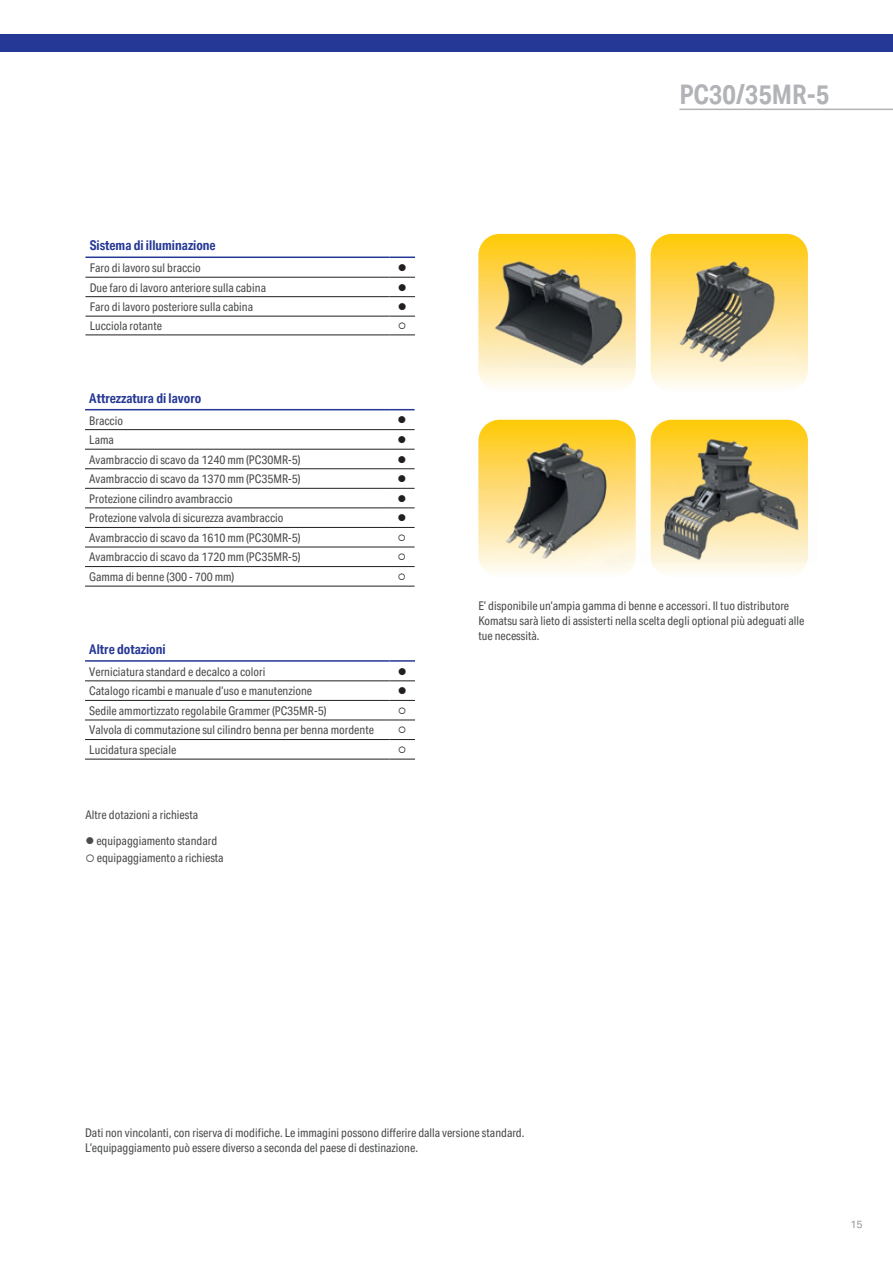
<style>
.page{position:relative;width:893px;height:1263px;background:#fff}
.page>*{position:absolute;margin:0;border:0;box-sizing:border-box;transform-origin:0 0}
.t1{font:700 27px "Aktiv Grotesk Cd";color:#b2b3b7}
.t2{font:700 13.5px "Aktiv Grotesk Cd";color:#263895}
.t3{font:12px/15px "Aktiv Grotesk Cd";color:#4b4c4d}
.t4{font:12px "Wingdings";color:#231f20}
.t5{font:10.5px "Aktiv Grotesk";color:#939598}
</style>
<div class="page">
<svg style="left:478px;top:234px;width:158px;height:153px"></svg>
<svg style="left:651px;top:234px;width:157px;height:153px"></svg>
<svg style="left:478px;top:420px;width:158px;height:153px"></svg>
<svg style="left:652px;top:420px;width:155px;height:153px"></svg>
<img style="left:481px;top:252px;width:155px;height:116px">
<img style="left:650px;top:429px;width:158px;height:134px">
<img style="left:661px;top:258px;width:137px;height:103px">
<img style="left:478px;top:437px;width:158px;height:129px">
<hr style="left:85px;top:429px;width:304px;height:1px;background:#231f20">
<hr style="left:85px;top:449px;width:304px;height:1px;background:#231f20">
<svg style="left:389px;top:449px;width:26px;height:1px"></svg>
<hr style="left:85px;top:468px;width:304px;height:1px;background:#231f20">
<svg style="left:389px;top:468px;width:26px;height:1px"></svg>
<hr style="left:85px;top:488px;width:304px;height:1px;background:#231f20">
<svg style="left:389px;top:488px;width:26px;height:1px"></svg>
<hr style="left:85px;top:507px;width:304px;height:1px;background:#231f20">
<svg style="left:389px;top:507px;width:26px;height:1px"></svg>
<hr style="left:85px;top:527px;width:304px;height:1px;background:#231f20">
<svg style="left:389px;top:527px;width:26px;height:1px"></svg>
<hr style="left:85px;top:547px;width:304px;height:1px;background:#231f20">
<hr style="left:85px;top:566px;width:304px;height:1px;background:#231f20">
<hr style="left:85px;top:586px;width:304px;height:1px;background:#231f20">
<svg style="left:389px;top:586px;width:26px;height:1px"></svg>
<svg style="left:389px;top:547px;width:26px;height:1px"></svg>
<svg style="left:389px;top:566px;width:26px;height:1px"></svg>
<hr style="left:85px;top:409px;width:304px;height:1px;background:#263895">
<svg style="left:389px;top:409px;width:26px;height:1px"></svg>
<svg style="left:389px;top:429px;width:26px;height:1px"></svg>
<hr style="left:85px;top:680px;width:304px;height:1px;background:#231f20">
<svg style="left:389px;top:680px;width:26px;height:1px"></svg>
<hr style="left:85px;top:700px;width:304px;height:1px;background:#231f20">
<svg style="left:389px;top:700px;width:26px;height:1px"></svg>
<hr style="left:85px;top:720px;width:304px;height:1px;background:#231f20">
<svg style="left:389px;top:720px;width:26px;height:1px"></svg>
<hr style="left:85px;top:739px;width:304px;height:1px;background:#231f20">
<svg style="left:389px;top:739px;width:26px;height:1px"></svg>
<hr style="left:85px;top:759px;width:304px;height:1px;background:#231f20">
<svg style="left:389px;top:759px;width:26px;height:1px"></svg>
<hr style="left:85px;top:660px;width:304px;height:2px;background:#263895">
<hr style="left:389px;top:660px;width:26px;height:2px;background:#263895">
<svg style="left:389px;top:277px;width:26px;height:1px"></svg>
<hr style="left:85px;top:296px;width:304px;height:1px;background:#231f20">
<svg style="left:389px;top:296px;width:26px;height:1px"></svg>
<hr style="left:85px;top:316px;width:304px;height:1px;background:#231f20">
<hr style="left:85px;top:334px;width:304px;height:1px;background:#231f20">
<hr style="left:85px;top:277px;width:304px;height:1px;background:#231f20">
<hr style="left:85px;top:256px;width:304px;height:2px;background:#263895">
<hr style="left:389px;top:256px;width:26px;height:2px;background:#263895">
<hr style="left:679px;top:109px;width:214px;height:1px;background:#b2b3b7">
<div style="left:0;top:34px;width:893px;height:17px;background:#263895"></div>
<svg style="left:389px;top:316px;width:26px;height:19px"></svg>
<p class="t2" style="left:90px;top:238px;width:128px">Sistema di illuminazione</p>
<p class="t3" style="left:90px;top:260px;width:112px">Faro di lavoro sul braccio</p>
<p class="t4" style="left:398px;top:261px;width:10px">●</p>
<p class="t3" style="left:90px;top:280px;width:178px">Due faro di lavoro anteriore sulla cabina</p>
<p class="t4" style="left:398px;top:281px;width:10px">●</p>
<p class="t3" style="left:90px;top:299px;width:165px">Faro di lavoro posteriore sulla cabina</p>
<p class="t4" style="left:398px;top:300px;width:10px">●</p>
<p class="t3" style="left:90px;top:318px;width:74px">Lucciola rotante</p>
<p class="t2" style="left:89px;top:390px;width:114px">Attrezzatura di lavoro</p>
<p class="t3" style="left:89px;top:413px;width:35px">Braccio</p>
<p class="t4" style="left:397px;top:414px;width:10px">●</p>
<p class="t3" style="left:89px;top:432px;width:26px">Lama</p>
<p class="t4" style="left:397px;top:433px;width:10px">●</p>
<p class="t3" style="left:89px;top:452px;width:213px">Avambraccio di scavo da 1240 mm (PC30MR-5)</p>
<p class="t4" style="left:397px;top:453px;width:10px">●</p>
<p class="t3" style="left:89px;top:472px;width:213px">Avambraccio di scavo da 1370 mm (PC35MR-5)</p>
<p class="t4" style="left:397px;top:472px;width:10px">●</p>
<p class="t3" style="left:89px;top:491px;width:145px">Protezione cilindro avambraccio</p>
<p class="t4" style="left:397px;top:492px;width:10px">●</p>
<p class="t3" style="left:89px;top:511px;width:196px">Protezione valvola di sicurezza avambraccio</p>
<p class="t4" style="left:397px;top:511px;width:10px">●</p>
<p class="t3" style="left:89px;top:530px;width:213px">Avambraccio di scavo da 1610 mm (PC30MR-5)</p>
<p class="t3" style="left:89px;top:550px;width:213px">Avambraccio di scavo da 1720 mm (PC35MR-5)</p>
<p class="t3" style="left:89px;top:569px;width:147px">Gamma di benne (300 - 700 mm)</p>
<p class="t2" style="left:89px;top:641px;width:78px">Altre dotazioni</p>
<p class="t3" style="left:89px;top:664px;width:178px">Verniciatura standard e decalco a colori</p>
<p class="t4" style="left:398px;top:665px;width:10px">●</p>
<p class="t3" style="left:89px;top:684px;width:224px">Catalogo ricambi e manuale d’uso e manutenzione</p>
<p class="t4" style="left:398px;top:684px;width:10px">●</p>
<p class="t3" style="left:89px;top:703px;width:239px">Sedile ammortizzato regolabile Grammer (PC35MR-5)</p>
<p class="t3" style="left:89px;top:723px;width:286px">Valvola di commutazione sul cilindro benna per benna mordente</p>
<p class="t3" style="left:89px;top:742px;width:88px">Lucidatura speciale</p>
<p class="t3" style="left:85px;top:807px;width:114px">Altre dotazioni a richiesta</p>
<p class="t3" style="left:85px;top:834px;width:133px">● equipaggiamento standard</p>
<p class="t3" style="left:85px;top:850px;width:140px">○ equipaggiamento a richiesta</p>
<h1 class="t1" style="left:679px;top:79px;width:151px">PC30/35MR-5</h1>
<p class="t3" style="left:478px;top:598px;width:328px">E’ disponibile un’ampia gamma di benne e accessori. Il tuo distributore<br>Komatsu sarà lieto di assisterti nella scelta degli optional più adeguati alle tue necessità.</p>
<p class="t3" style="left:85px;top:1126px;width:441px">Dati non vincolanti, con riserva di modifiche. Le immagini possono differire dalla versione standard.<br>L’equipaggiamento può essere diverso a seconda del paese di destinazione.</p>
<p class="t5" style="left:850px;top:1218px;width:14px">15</p>
</div>
